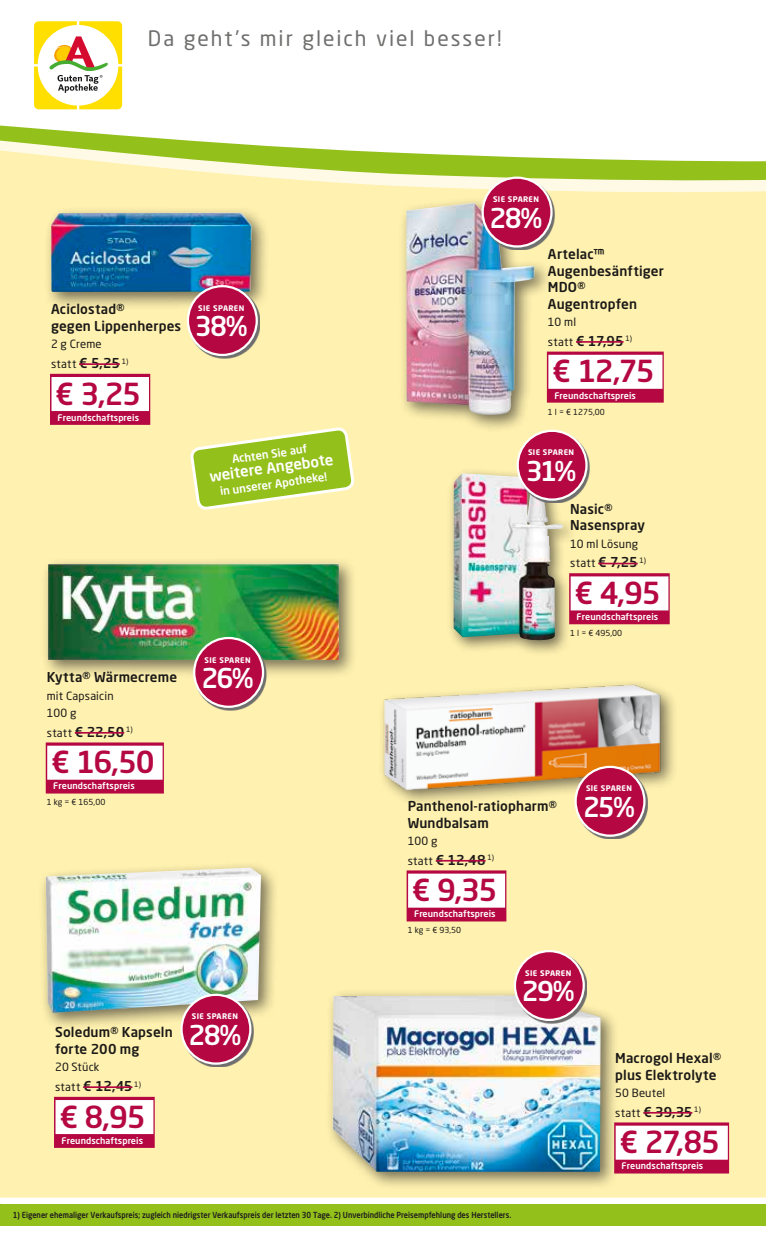
<style>
.page{position:relative;width:766px;height:1238px;background:#fff}
.page>*{position:absolute;margin:0;border:0;box-sizing:border-box;transform-origin:0 0}
._04_Angebotspreis{font:500 30px "Neo Sans Pro";letter-spacing:-.05em;color:#b50843}
.Prozente{font:500 27px "Neo Sans Pro";letter-spacing:-.065em;color:#fff}
.t1{font:21px "Neo Sans Pro";letter-spacing:.09em;color:#6f6f6e}
.t2{font:500 15px "Neo Sans Pro";color:#fff}
._01_Artikel{font:500 13.5px/16.5px "Neo Sans Pro";letter-spacing:.01em;color:#1a1918}
._03_statt_Preis{font:500 13.5px "Neo Sans Pro";letter-spacing:-.01em;color:#1a1918}
._02_Text{font:11.25px "Neo Sans Pro";letter-spacing:.015em;color:#1a1918}
.t3{font:500 11.25px "Neo Sans Pro";color:#fff}
._03_statt_Preis-2{font:11.25px "Neo Sans Pro";letter-spacing:.025em;color:#1a1918}
._07_T_Wirberaten{font:500 9px "Neo Sans Pro";letter-spacing:.01em;color:#fff}
.t4{font:500 8.25px "Neo Sans Pro";color:#1d1d1b;scale:.9 1}
._05_Grundpreis{font:8.25px "Neo Sans Pro";color:#1a1918}
.Sparen{font:700 7.65px "Neo Sans Pro";letter-spacing:.05em;color:#fff}
.s1{font-weight:500;font-size:13.5px}
.s2{font-weight:400;font-size:11.25px}
</style>
<div class="page">
<div style="left:0;top:1203px;width:765px;height:22px;background:#94c01c"></div>
<svg style="left:765px;top:1204px;width:1px;height:21px"></svg>
<div style="left:0;top:196px;width:765px;height:1001px;background:#fff1af"></div>
<svg style="left:0;top:63px;width:765px;height:131px"></svg>
<svg style="left:34px;top:21px;width:88px;height:88px"></svg>
<div style="left:447px;top:467px;width:131px;height:189px;background:#1a1918;opacity:.6"></div>
<img style="left:453px;top:473px;width:110px;height:168px">
<div style="left:569px;top:573px;width:100px;height:51px;background:#b50843"></div>
<div style="left:570px;top:576px;width:98px;height:34px;background:#fff"></div>
<hr style="left:598px;top:562px;width:39px;height:2px;background:#b50843">
<svg style="left:518px;top:432px;width:71px;height:71px"></svg>
<div style="left:517px;top:431px;width:69px;height:68px;background:#b50843;border-radius:50%"></div>
<div style="left:516px;top:429px;width:71px;height:71px;border:2px solid #fff;border-radius:50%"></div>
<div style="left:377px;top:678px;width:300px;height:129px;background:#1a1918;opacity:.6"></div>
<img style="left:378px;top:680px;width:289px;height:112px">
<div style="left:406px;top:870px;width:100px;height:51px;background:#b50843"></div>
<div style="left:408px;top:873px;width:97px;height:34px;background:#fff"></div>
<hr style="left:435px;top:859px;width:50px;height:2px;background:#b50843">
<svg style="left:576px;top:767px;width:71px;height:72px"></svg>
<div style="left:575px;top:766px;width:69px;height:69px;background:#b50843;border-radius:50%"></div>
<div style="left:574px;top:765px;width:71px;height:71px;border:2px solid #fff;border-radius:50%"></div>
<div style="left:44px;top:205px;width:225px;height:105px;background:#1a1918;opacity:.6"></div>
<img style="left:51px;top:212px;width:200px;height:80px">
<div style="left:50px;top:374px;width:100px;height:51px;background:#b50843"></div>
<div style="left:51px;top:377px;width:98px;height:34px;background:#fff"></div>
<hr style="left:79px;top:363px;width:41px;height:2px;background:#b50843">
<svg style="left:189px;top:287px;width:71px;height:71px"></svg>
<div style="left:188px;top:286px;width:69px;height:69px;background:#b50843;border-radius:50%"></div>
<div style="left:187px;top:285px;width:71px;height:71px;border:2px solid #fff;border-radius:50%"></div>
<div style="left:46px;top:742px;width:118px;height:51px;background:#b50843"></div>
<div style="left:47px;top:745px;width:115px;height:34px;background:#fff"></div>
<hr style="left:75px;top:732px;width:49px;height:1px;background:#b50843">
<div style="left:40px;top:556px;width:317px;height:122px;background:#1a1918;opacity:.6"></div>
<img style="left:48px;top:563px;width:291px;height:97px">
<svg style="left:195px;top:639px;width:71px;height:71px"></svg>
<div style="left:194px;top:638px;width:69px;height:68px;background:#b50843;border-radius:50%"></div>
<div style="left:193px;top:637px;width:71px;height:71px;border:2px solid #fff;border-radius:50%"></div>
<div style="left:399px;top:196px;width:153px;height:237px;background:#1a1918;opacity:.6"></div>
<img style="left:406px;top:203px;width:128px;height:212px">
<div style="left:546px;top:351px;width:117px;height:51px;background:#b50843"></div>
<div style="left:548px;top:355px;width:114px;height:34px;background:#fff"></div>
<hr style="left:576px;top:341px;width:47px;height:2px;background:#b50843">
<svg style="left:483px;top:179px;width:71px;height:71px"></svg>
<div style="left:482px;top:178px;width:69px;height:68px;background:#b50843;border-radius:50%"></div>
<div style="left:481px;top:176px;width:71px;height:71px;border:2px solid #fff;border-radius:50%"></div>
<div style="left:38px;top:860px;width:241px;height:170px;background:#1a1918;opacity:.6"></div>
<img style="left:46px;top:867px;width:215px;height:145px">
<svg style="left:54px;top:1096px;width:101px;height:51px;background:#bd2555"></svg>
<div style="left:55px;top:1099px;width:98px;height:34px;background:#fff"></div>
<hr style="left:83px;top:1086px;width:49px;height:1px;background:#b50843">
<svg style="left:182px;top:995px;width:71px;height:71px"></svg>
<div style="left:181px;top:994px;width:69px;height:69px;background:#b50843;border-radius:50%"></div>
<div style="left:180px;top:993px;width:71px;height:71px;border:2px solid #fff;border-radius:50%"></div>
<div style="left:325px;top:988px;width:293px;height:201px;background:#1a1918;opacity:.6"></div>
<img style="left:332px;top:995px;width:268px;height:176px">
<div style="left:614px;top:1122px;width:114px;height:51px;background:#b50843"></div>
<div style="left:615px;top:1125px;width:112px;height:34px;background:#fff"></div>
<hr style="left:643px;top:1111px;width:49px;height:2px;background:#b50843">
<svg style="left:515px;top:952px;width:72px;height:71px"></svg>
<div style="left:515px;top:951px;width:68px;height:68px;background:#b50843;border-radius:50%"></div>
<div style="left:513px;top:949px;width:71px;height:71px;border:2px solid #fff;border-radius:50%"></div>
<svg style="left:191px;top:393px;width:162px;height:150px;background:#d8e07e"></svg>
<p class="t1" style="left:148px;top:25px;width:355px">Da geht’s mir gleich viel besser!</p>
<p class="_01_Artikel" style="left:51px;top:301px;width:132px">Aciclostad®<br>gegen Lippenherpes</p>
<p class="_02_Text" style="left:51px;top:337px;width:52px">2 g Creme</p>
<p class="_03_statt_Preis-2" style="left:51px;top:357px;width:79px">statt <span class="s1">€ 5,25</span> <sup>1)</sup></p>
<p class="_04_Angebotspreis" style="left:55px;top:374px;width:87px">€ 3,25</p>
<p class="_07_T_Wirberaten" style="left:57px;top:412px;width:83px">Freundschaftspreis</p>
<p class="Sparen" style="left:198px;top:303px;width:47px">SIE SPAREN</p>
<p class="Prozente" style="left:195px;top:309px;width:54px">38%</p>
<p class="t3" style="left:231px;top:452px;width:77px;rotate:-8deg">Achten Sie auf</p>
<p class="t2" style="left:208px;top:467px;width:126px;rotate:-8deg">weitere Angebote</p>
<p class="t3" style="left:219px;top:484px;width:109px;rotate:-8deg">in unserer Apotheke!</p>
<p class="_01_Artikel" style="left:47px;top:668px;width:132px">Kytta® Wärmecreme</p>
<p class="_02_Text" style="left:47px;top:688px;width:68px">mit Capsaicin</p>
<p class="_02_Text" style="left:47px;top:706px;width:31px">100 g</p>
<p class="_03_statt_Preis" style="left:47px;top:723px;width:87px"><span class="s2">statt</span> € 22,50 <sup>1)</sup></p>
<p class="_04_Angebotspreis" style="left:51px;top:743px;width:105px">€ 16,50</p>
<p class="_07_T_Wirberaten" style="left:53px;top:780px;width:83px">Freundschaftspreis</p>
<p class="_05_Grundpreis" style="left:47px;top:797px;width:60px">1 kg = € 165,00</p>
<p class="Sparen" style="left:204px;top:654px;width:47px">SIE SPAREN</p>
<p class="Prozente" style="left:201px;top:661px;width:54px">26%</p>
<p class="_01_Artikel" style="left:55px;top:1023px;width:119px">Soledum® Kapseln forte 200 mg</p>
<p class="_02_Text" style="left:55px;top:1060px;width:46px">20 Stück</p>
<p class="_03_statt_Preis" style="left:55px;top:1077px;width:87px"><span class="s2">statt</span> € 12,45 <sup>1)</sup></p>
<p class="_04_Angebotspreis" style="left:59px;top:1097px;width:88px">€ 8,95</p>
<p class="_07_T_Wirberaten" style="left:61px;top:1134px;width:83px">Freundschaftspreis</p>
<p class="Sparen" style="left:192px;top:1011px;width:47px">SIE SPAREN</p>
<p class="Prozente" style="left:188px;top:1017px;width:54px">28%</p>
<p class="Sparen" style="left:493px;top:194px;width:47px">SIE SPAREN</p>
<p class="Prozente" style="left:489px;top:201px;width:54px">28%</p>
<p class="_01_Artikel" style="left:548px;top:245px;width:117px">Artelac™<br>Augenbesänftiger<br>MDO®<br>Augentropfen</p>
<p class="_02_Text" style="left:548px;top:315px;width:30px">10 ml</p>
<p class="_03_statt_Preis" style="left:548px;top:332px;width:86px"><span class="s2">statt</span> € 17,95 <sup>1)</sup></p>
<p class="_04_Angebotspreis" style="left:552px;top:352px;width:104px">€ 12,75</p>
<p class="_07_T_Wirberaten" style="left:554px;top:389px;width:83px">Freundschaftspreis</p>
<p class="_05_Grundpreis" style="left:548px;top:406px;width:58px">1 l = € 1275,00</p>
<p class="Sparen" style="left:528px;top:447px;width:47px">SIE SPAREN</p>
<p class="Prozente" style="left:525px;top:454px;width:52px">31%</p>
<p class="_01_Artikel" style="left:570px;top:500px;width:44px">Nasic®</p>
<p class="_01_Artikel" style="left:570px;top:516px;width:76px">Nasenspray</p>
<p class="_02_Text" style="left:570px;top:536px;width:69px">10 ml Lösung</p>
<p class="_03_statt_Preis-2" style="left:570px;top:556px;width:77px">statt <span class="s1">€ 7,25</span> <sup>1)</sup></p>
<p class="_04_Angebotspreis" style="left:574px;top:574px;width:88px">€ 4,95</p>
<p class="_07_T_Wirberaten" style="left:576px;top:611px;width:83px">Freundschaftspreis</p>
<p class="_05_Grundpreis" style="left:570px;top:628px;width:53px">1 l = € 495,00</p>
<p class="_01_Artikel" style="left:407px;top:797px;width:151px">Panthenol-ratiopharm®</p>
<p class="_01_Artikel" style="left:407px;top:814px;width:83px">Wundbalsam</p>
<p class="_02_Text" style="left:407px;top:833px;width:31px">100 g</p>
<p class="_03_statt_Preis" style="left:407px;top:851px;width:88px"><span class="s2">statt</span> € 12,48 <sup>1)</sup></p>
<p class="_04_Angebotspreis" style="left:412px;top:871px;width:87px">€ 9,35</p>
<p class="_07_T_Wirberaten" style="left:414px;top:908px;width:83px">Freundschaftspreis</p>
<p class="_05_Grundpreis" style="left:407px;top:925px;width:55px">1 kg = € 93,50</p>
<p class="Sparen" style="left:586px;top:783px;width:47px">SIE SPAREN</p>
<p class="Prozente" style="left:583px;top:790px;width:53px">25%</p>
<p class="Sparen" style="left:525px;top:967px;width:47px">SIE SPAREN</p>
<p class="Prozente" style="left:521px;top:974px;width:54px">29%</p>
<p class="_01_Artikel" style="left:615px;top:1049px;width:107px">Macrogol Hexal® plus Elektrolyte</p>
<p class="_02_Text" style="left:615px;top:1085px;width:52px">50 Beutel</p>
<p class="_03_statt_Preis" style="left:615px;top:1102px;width:87px"><span class="s2">statt</span> € 39,35 <sup>1)</sup></p>
<p class="_04_Angebotspreis" style="left:619px;top:1123px;width:102px">€ 27,85</p>
<p class="_07_T_Wirberaten" style="left:621px;top:1160px;width:83px">Freundschaftspreis</p>
<p class="t4" style="left:13px;top:1209px;width:555px">1) Eigener ehemaliger Verkaufspreis; zugleich niedrigster Verkaufspreis der letzten 30 Tage. 2) Unverbindliche Preisempfehlung des Herstellers.</p>
</div>
